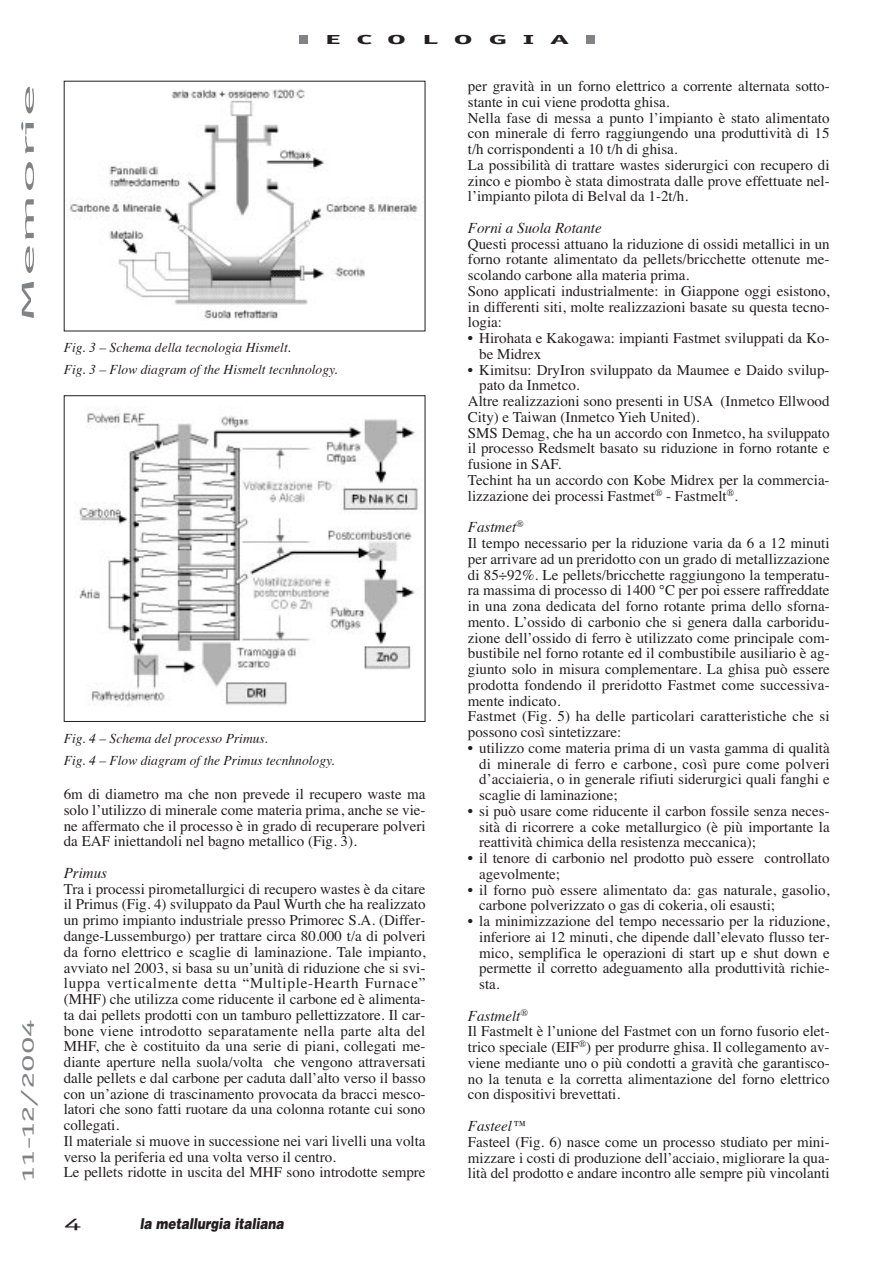
<style>
.page{position:relative;width:893px;height:1262px;background:#fff}
.page>*{position:absolute;margin:0;border:0;box-sizing:border-box;transform-origin:0 0}
.t1{font:18px "Officina Sans";color:#808285;scale:2 1}
.t2{font:18px "Officina Sans";color:#808285;scale:4 1}
.t3{font:18px "Officina Sans";color:#231f20;scale:2 1}
.t4{font:15px/15.8px "Times";color:#231f20}
.t5{font:italic 15px "Times";color:#231f20}
.t6{font:italic 900 15px "Helvetica";color:#231f20;scale:.8 1}
.t7{font:italic 13.5px/21.8px "Times";color:#231f20}
.t8{font:700 13.5px "Officina Sans";letter-spacing:.475em;color:#231f20;scale:2.5 1}
.s1{font-style:italic}
</style>
<div class="page">
<div style="left:586px;top:36px;width:8px;height:8px;background:#808285"></div>
<div style="left:299px;top:36px;width:8px;height:8px;background:#808285"></div>
<img style="left:66px;top:89px;width:352px;height:230px">
<img style="left:79px;top:409px;width:339px;height:297px">
<div style="left:64px;top:395px;width:361px;height:327px;border:1px solid #231f20"></div>
<p class="t2" style="left:21px;top:323px;width:61px;rotate:-90deg">Memorie</p>
<p class="t1" style="left:21px;top:1182px;width:83px;rotate:-90deg">11-12/2004</p>
<p class="t8" style="left:325px;top:34px;width:99px">ECOLOGIA</p>
<p class="t7" style="left:64px;top:338px;width:275px">Fig. 3 – Schema della tecnologia Hismelt.<br>Fig. 3 – Flow diagram of the Hismelt tecnhnology.</p>
<p class="t7" style="left:64px;top:729px;width:272px">Fig. 4 – Schema del processo Primus.<br>Fig. 4 – Flow diagram of the Primus tecnhnology.</p>
<p class="t4" style="left:64px;top:787px;width:363px;text-align:justify">6m di diametro ma che non prevede il recupero waste ma solo l’utilizzo di minerale come materia prima, anche se vie&shy;ne affermato che il processo è in grado di recuperare polveri da EAF iniettandoli nel bagno metallico (Fig. 3).</p>
<p class="t5" style="left:64px;top:866px;width:45px">Primus</p>
<p class="t4" style="left:64px;top:882px;width:363px">Tra i processi pirometallurgici di recupero wastes è da citare il Primus (Fig. 4) sviluppato da Paul Wurth che ha realizzato un primo impianto industriale presso Primorec S.A. (Differ&shy;dange-Lussemburgo) per trattare circa 80.000 t/a di polveri da forno elettrico e scaglie di laminazione. Tale impianto, avviato nel 2003, si basa su un’unità di riduzione che si svi&shy;luppa verticalmente detta “Multiple-Hearth Furnace” (MHF) che utilizza come riducente il carbone ed è alimenta&shy;ta dai pellets prodotti con un tamburo pellettizzatore. Il car&shy;bone viene introdotto separatamente nella parte alta del MHF, che è costituito da una serie di piani, collegati me&shy;diante aperture nella suola/volta che vengono attraversati dalle pellets e dal carbone per caduta dall’alto verso il basso con un’azione di trascinamento provocata da bracci mesco&shy;latori che sono fatti ruotare da una colonna rotante cui sono collegati.<br>Il materiale si muove in successione nei vari livelli una volta verso la periferia ed una volta verso il centro.<br>Le pellets ridotte in uscita del MHF sono introdotte sempre</p>
<p class="t3" style="left:64px;top:1216px;width:10px">4</p>
<p class="t6" style="left:140px;top:1217px;width:182px">la metallurgia italiana</p>
<p class="t4" style="left:468px;top:80px;width:363px">per gravità in un forno elettrico a corrente alternata sotto&shy;stante in cui viene prodotta ghisa.<br>Nella fase di messa a punto l’impianto è stato alimentato con minerale di ferro raggiungendo una produttività di 15 t/h corrispondenti a 10 t/h di ghisa.<br>La possibilità di trattare wastes siderurgici con recupero di zinco e piombo è stata dimostrata dalle prove effettuate nel&shy;l’impianto pilota di Belval da 1-2t/h.</p>
<p class="t5" style="left:468px;top:222px;width:135px">Forni a Suola Rotante</p>
<p class="t4" style="left:468px;top:237px;width:363px">Questi processi attuano la riduzione di ossidi metallici in un forno rotante alimentato da pellets/bricchette ottenute me&shy;scolando carbone alla materia prima.<br>Sono applicati industrialmente: in Giappone oggi esistono, in differenti siti, molte realizzazioni basate su questa tecno&shy;logia:</p>
<p class="t4" style="left:479px;top:332px;width:352px;text-indent:-11px">• Hirohata e Kakogawa: impianti Fastmet sviluppati da Ko&shy;be Midrex</p>
<p class="t4" style="left:468px;top:363px;width:363px">• Kimitsu: DryIron sviluppato da Maumee e Daido svilup-</p>
<p class="t4" style="left:479px;top:379px;width:102px">pato da Inmetco.</p>
<p class="t4" style="left:468px;top:395px;width:363px">Altre realizzazioni sono presenti in USA (Inmetco Ellwood</p>
<p class="t4" style="left:468px;top:410px;width:233px">City) e Taiwan (Inmetco Yieh United).</p>
<p class="t4" style="left:468px;top:426px;width:363px">SMS Demag, che ha un accordo con Inmetco, ha sviluppato</p>
<p class="t4" style="left:468px;top:442px;width:363px">il processo Redsmelt basato su riduzione in forno rotante e</p>
<p class="t4" style="left:468px;top:458px;width:95px">fusione in SAF.</p>
<p class="t4" style="left:468px;top:473px;width:363px">Techint ha un accordo con Kobe Midrex per la commercia-</p>
<p class="t4" style="left:468px;top:489px;width:271px">lizzazione dei processi Fastmet<sup>®</sup> - Fastmelt<sup>®</sup>.</p>
<p class="t4" style="left:468px;top:521px;width:363px"><span class="s1">Fastmet</span><sup>®<br></sup>Il tempo necessario per la riduzione varia da 6 a 12 minuti per arrivare ad un preridotto con un grado di metallizzazione di 85÷92%. Le pellets/bricchette raggiungono la temperatu&shy;ra massima di processo di 1400 °C per poi essere raffreddate in una zona dedicata del forno rotante prima dello sforna&shy;mento. L’ossido di carbonio che si genera dalla carboridu&shy;zione dell’ossido di ferro è utilizzato come principale com&shy;bustibile nel forno rotante ed il combustibile ausiliario è ag&shy;giunto solo in misura complementare. La ghisa può essere prodotta fondendo il preridotto Fastmet come successiva&shy;mente indicato.<br>Fastmet (Fig. 5) ha delle particolari caratteristiche che si possono così sintetizzare:</p>
<p class="t4" style="left:479px;top:741px;width:352px;text-align:justify;text-indent:-11px">• utilizzo come materia prima di un vasta gamma di qualità di minerale di ferro e carbone, così pure come polveri d’acciaieria, o in generale rifiuti siderurgici quali fanghi e scaglie di laminazione;</p>
<p class="t4" style="left:479px;top:804px;width:352px;text-align:justify;text-indent:-11px">• si può usare come riducente il carbon fossile senza neces&shy;sità di ricorrere a coke metallurgico (è più importante la reattività chimica della resistenza meccanica);</p>
<p class="t4" style="left:479px;top:851px;width:352px;text-indent:-11px">• il tenore di carbonio nel prodotto può essere controllato agevolmente;</p>
<p class="t4" style="left:479px;top:883px;width:352px;text-indent:-11px">• il forno può essere alimentato da: gas naturale, gasolio, carbone polverizzato o gas di cokeria, oli esausti;</p>
<p class="t4" style="left:479px;top:914px;width:352px;text-align:justify;text-indent:-11px">• la minimizzazione del tempo necessario per la riduzione, inferiore ai 12 minuti, che dipende dall’elevato flusso ter&shy;mico, semplifica le operazioni di start up e shut down e permette il corretto adeguamento alla produttività richie&shy;sta.</p>
<p class="t4" style="left:468px;top:1009px;width:363px"><span class="s1">Fastmelt</span><sup>®<br></sup>Il Fastmelt è l’unione del Fastmet con un forno fusorio elet&shy;trico speciale (EIF<sup>®</sup>) per produrre ghisa. Il collegamento av&shy;viene mediante uno o più condotti a gravità che garantisco&shy;no la tenuta e la corretta alimentazione del forno elettrico con dispositivi brevettati.</p>
<p class="t5" style="left:468px;top:1119px;width:60px">Fasteel™</p>
<p class="t4" style="left:468px;top:1135px;width:363px;text-align:justify">Fasteel (Fig. 6) nasce come un processo studiato per mini&shy;mizzare i costi di produzione dell’acciaio, migliorare la qua&shy;lità del prodotto e andare incontro alle sempre più vincolanti</p>
</div>
